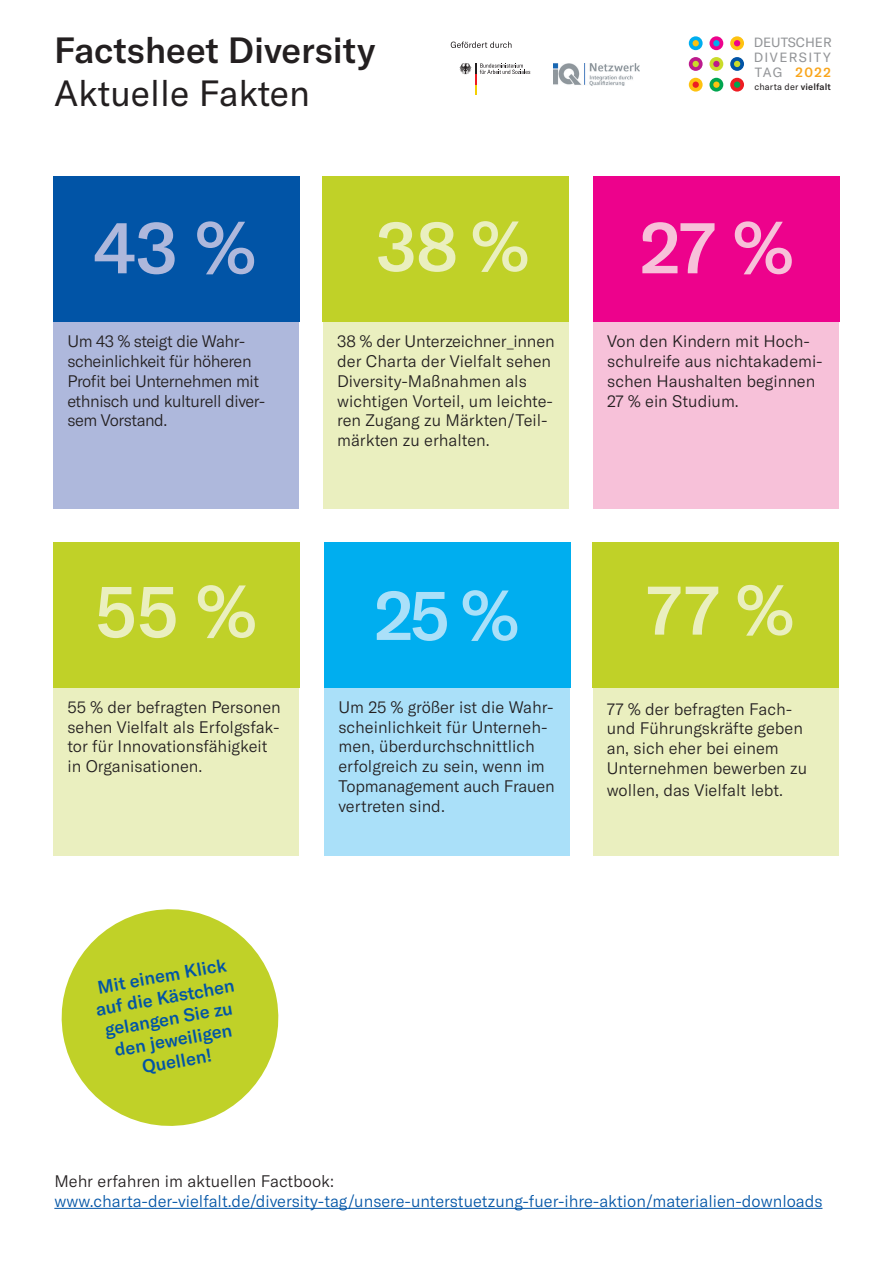
<style>
.page{position:relative;width:893px;height:1263px;background:#fff}
.page>*{position:absolute;margin:0;border:0;box-sizing:border-box;transform-origin:0 0}
.t1{font:500 72px "GT America";color:#aeb8dc}
.t2{font:500 72px "GT America";color:#f7c1d9}
.t3{font:500 72px "GT America";color:#eaefbf}
.t4{font:500 69px "GT America";color:#eaefbf}
.t5{font:500 69px "GT America";color:#aae0f9}
.t6{font:500 36px "GT America";color:#231f20}
.t7{font:36px "GT America";color:#231f20}
.t8{font:500 18px/21.6px "GT America";color:#0154a6;text-align:center}
.t9{font:300 16.5px/19.8px "GT America";color:#231f20}
.t10{font:300 16.5px/19.8px "GT America";letter-spacing:-.025em;color:#231f20}
.t11{font:300 16.5px "GT America";color:#0154a6}
.t12{font:13.2px/15.1px "GT America";letter-spacing:.045em;color:#939598;text-align:justify}
.t13{font:9.15px "GT America";letter-spacing:.015em;color:#231f20}
.s1{font-weight:500;color:#f9a51b}
.s2{font-weight:500}
</style>
<div class="page">
<div style="left:593px;top:543px;width:246px;height:313px;background:#eaefbf"></div>
<div style="left:324px;top:543px;width:246px;height:313px;background:#aae0f9"></div>
<div style="left:323px;top:177px;width:246px;height:332px;background:#eaefbf"></div>
<svg style="left:451px;top:42px;width:60px;height:6px"></svg>
<svg style="left:459px;top:63px;width:71px;height:32px"></svg>
<img style="left:553px;top:63px;width:86px;height:23px">
<svg style="left:689px;top:36px;width:14px;height:14px"></svg>
<div style="left:689px;top:57px;width:14px;height:14px;background:#bc1b8d;border-radius:50%"></div>
<svg style="left:689px;top:78px;width:14px;height:14px"></svg>
<svg style="left:709px;top:78px;width:14px;height:14px"></svg>
<svg style="left:730px;top:78px;width:14px;height:14px"></svg>
<div style="left:709px;top:57px;width:14px;height:14px;background:#cadb2a;border-radius:50%"></div>
<div style="left:730px;top:57px;width:14px;height:14px;background:#0154a6;border-radius:50%"></div>
<svg style="left:709px;top:36px;width:14px;height:14px"></svg>
<div style="left:730px;top:36px;width:14px;height:14px;background:#fec210;border-radius:50%"></div>
<svg style="left:693px;top:40px;width:6px;height:6px"></svg>
<div style="left:713px;top:40px;width:7px;height:6px;background:#00aeef;border-radius:50%"></div>
<svg style="left:734px;top:40px;width:6px;height:6px"></svg>
<svg style="left:693px;top:61px;width:6px;height:6px"></svg>
<div style="left:713px;top:61px;width:7px;height:6px;background:#bc1b8d;border-radius:50%"></div>
<svg style="left:734px;top:61px;width:6px;height:6px"></svg>
<svg style="left:693px;top:82px;width:6px;height:6px"></svg>
<div style="left:713px;top:82px;width:7px;height:6px;background:#fec210;border-radius:50%"></div>
<svg style="left:734px;top:82px;width:6px;height:6px"></svg>
<hr style="left:54px;top:1208px;width:768px;height:1px;background:#0154a6">
<div style="left:53px;top:177px;width:246px;height:332px;background:#aeb8dc"></div>
<div style="left:53px;top:177px;width:247px;height:145px;background:#0154a6"></div>
<div style="left:323px;top:177px;width:246px;height:145px;background:#c0d128"></div>
<div style="left:593px;top:177px;width:246px;height:332px;background:#f7c1d9"></div>
<div style="left:593px;top:177px;width:246px;height:145px;background:#ed028c"></div>
<div style="left:592px;top:542px;width:247px;height:145px;background:#c0d128"></div>
<div style="left:324px;top:542px;width:247px;height:145px;background:#00aeef"></div>
<div style="left:53px;top:542px;width:246px;height:314px;background:#eaefbf"></div>
<div style="left:53px;top:542px;width:247px;height:145px;background:#c0d128"></div>
<svg style="left:61px;top:909px;width:218px;height:217px;fill:#c0d128"></svg>
<h3 class="t6" style="left:54px;top:28px;width:323px">Factsheet Diversity</h3>
<h3 class="t7" style="left:54px;top:72px;width:257px">Aktuelle Fakten</h3>
<h2 class="t1" style="left:94px;top:204px;width:163px">4 3 %</h2>
<h2 class="t4" style="left:376px;top:205px;width:154px">38 %</h2>
<p class="t12" style="left:754px;top:35px;width:80px">DEUTSCHER DIVERSITY TAG <span class="s1">˜°˜2</span></p>
<p class="t13" style="left:754px;top:82px;width:78px">charta der <span class="s2">vielfalt</span></p>
<h2 class="t2" style="left:640px;top:204px;width:154px">27 %</h2>
<p class="t10" style="left:67px;top:332px;width:199px">Um 43 % steigt die Wahr&shy;scheinlichkeit für höheren<br>Proft bei Unternehmen mit ethnisch und kulturell diver&shy;sem Vorstand.</p>
<h2 class="t3" style="left:95px;top:568px;width:162px">55 %</h2>
<p class="t9" style="left:67px;top:697px;width:215px">55 % der befragten Personen sehen Vielfalt als Erfolgsfak&shy;tor für Innovationsfähigkeit in Organisationen.</p>
<p class="t9" style="left:337px;top:332px;width:219px">38 % der Unterzeichner_innen der Charta der Vielfalt sehen<br>Diversity-Maßnahmen als wichtigen Vorteil, um leichte&shy;ren Zugang zu Märkten/Teil&shy;märkten zu erhalten.</p>
<p class="t9" style="left:607px;top:332px;width:217px">Von den Kindern mit Hoch&shy;schulreife aus nichtakademi&shy;schen Haushalten beginnen<br>27 % ein Studium.</p>
<h2 class="t5" style="left:375px;top:574px;width:145px">25 %</h2>
<h2 class="t4" style="left:646px;top:568px;width:149px">7 7 %</h2>
<p class="t9" style="left:338px;top:697px;width:218px">Um 25 % größer ist die Wahr&shy;scheinlichkeit für Unterneh&shy;men, überdurchschnittlich erfolgreich zu sein, wenn im<br>Topmanagement auch Frauen vertreten sind.</p>
<p class="t9" style="left:607px;top:699px;width:202px">77 % der befragten Fach&shy;und Führungskräfte geben an, sich eher bei einem<br>Unternehmen bewerben zu</p>
<p class="t9" style="left:607px;top:780px;width:178px">wollen, das Vielfalt lebt.</p>
<p class="t8" style="left:90px;top:977px;width:142px;rotate:-10deg">Mit einem Klick auf die Kästchen gelangen Sie zu den jeweiligen<br>Quellen!</p>
<p class="t9" style="left:54px;top:1171px;width:281px">Mehr erfahren im aktuellen Factbook:</p>
<p class="t11" style="left:54px;top:1191px;width:770px">www.charta-der-vielfalt.de/diversity-tag/unsere-unterstuetzung-fuer-ihre-aktion/materialien-downloads</p>
</div>
